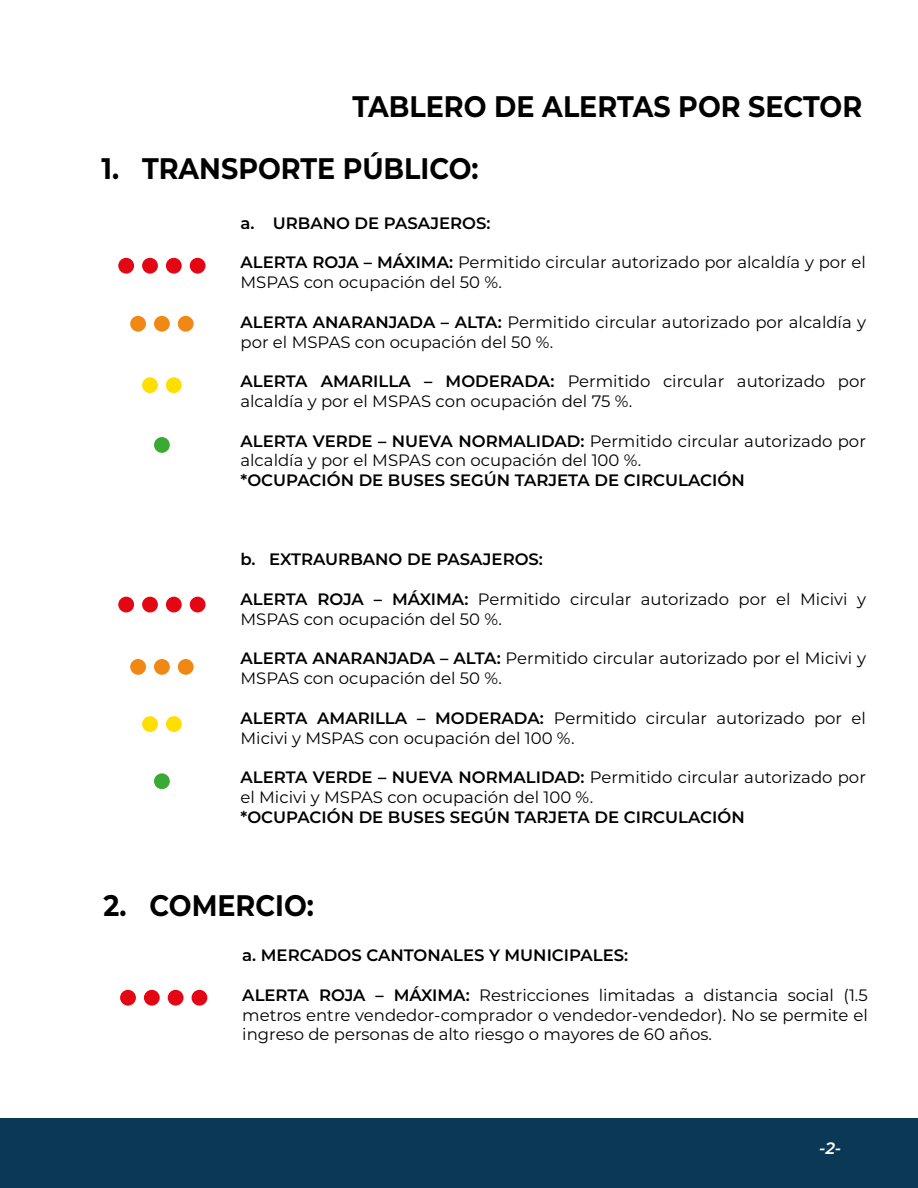
<style>
.page{position:relative;width:918px;height:1188px;background:#fff}
.page>*{position:absolute;margin:0;border:0;box-sizing:border-box;transform-origin:0 0}
.t1{font:700 29.7px "Montserrat";color:#000;scale:.91 1}
.t2{font:16.5px/19.8px "Montserrat";color:#000}
.t3{font:600 16.5px "Montserrat";color:#000}
.t4{font:italic 600 16.5px "Montserrat";color:#fff}
.s1{font-weight:600}
</style>
<div class="page">
<div style="left:0;top:1118px;width:918px;height:70px;background:#0a3855"></div>
<div style="left:154px;top:437px;width:16px;height:16px;background:#3aaa35;border-radius:50%"></div>
<div style="left:142px;top:377px;width:16px;height:16px;background:#ffde00;border-radius:50%"></div>
<div style="left:166px;top:377px;width:16px;height:16px;background:#ffde00;border-radius:50%"></div>
<div style="left:118px;top:258px;width:16px;height:16px;background:#e30613;border-radius:50%"></div>
<div style="left:142px;top:258px;width:16px;height:16px;background:#e30613;border-radius:50%"></div>
<div style="left:166px;top:258px;width:16px;height:16px;background:#e30613;border-radius:50%"></div>
<div style="left:190px;top:258px;width:16px;height:16px;background:#e30613;border-radius:50%"></div>
<div style="left:130px;top:316px;width:16px;height:16px;background:#f28814;border-radius:50%"></div>
<div style="left:154px;top:316px;width:16px;height:16px;background:#f28814;border-radius:50%"></div>
<div style="left:178px;top:316px;width:16px;height:16px;background:#f28814;border-radius:50%"></div>
<div style="left:154px;top:773px;width:16px;height:16px;background:#3aaa35;border-radius:50%"></div>
<div style="left:142px;top:716px;width:16px;height:16px;background:#ffde00;border-radius:50%"></div>
<div style="left:166px;top:716px;width:16px;height:16px;background:#ffde00;border-radius:50%"></div>
<div style="left:118px;top:597px;width:16px;height:15px;background:#e30613;border-radius:50%"></div>
<div style="left:142px;top:597px;width:16px;height:15px;background:#e30613;border-radius:50%"></div>
<div style="left:166px;top:597px;width:16px;height:15px;background:#e30613;border-radius:50%"></div>
<div style="left:190px;top:597px;width:16px;height:15px;background:#e30613;border-radius:50%"></div>
<div style="left:130px;top:659px;width:16px;height:16px;background:#f28814;border-radius:50%"></div>
<div style="left:154px;top:659px;width:16px;height:16px;background:#f28814;border-radius:50%"></div>
<div style="left:178px;top:659px;width:16px;height:16px;background:#f28814;border-radius:50%"></div>
<div style="left:120px;top:990px;width:16px;height:16px;background:#e30613;border-radius:50%"></div>
<div style="left:144px;top:990px;width:16px;height:16px;background:#e30613;border-radius:50%"></div>
<div style="left:168px;top:990px;width:16px;height:16px;background:#e30613;border-radius:50%"></div>
<div style="left:192px;top:990px;width:15px;height:16px;background:#e30613;border-radius:50%"></div>
<h1 class="t1" style="left:352px;top:85px;width:562px">TABLERO DE ALERTAS POR SECTOR</h1>
<h1 class="t1" style="left:102px;top:147px;width:416px">1. TRANSPORTE PÚBLICO:</h1>
<p class="t3" style="left:240px;top:211px;width:251px">a. URBANO DE PASAJEROS:</p>
<p class="t2" style="left:240px;top:252px;width:627px"><span class="s1">ALERTA ROJA – MÁXIMA:</span> Permitido circular autorizado por alcaldía y por el<br>MSPAS con ocupación del 50 %.</p>
<p class="t2" style="left:240px;top:311px;width:627px"><span class="s1">ALERTA ANARANJADA – ALTA:</span> Permitido circular autorizado por alcaldía y por el MSPAS con ocupación del 50 %.</p>
<p class="t2" style="left:240px;top:371px;width:627px"><span class="s1">ALERTA AMARILLA – MODERADA:</span> Permitido circular autorizado por alcaldía y por el MSPAS con ocupación del 75 %.</p>
<p class="t2" style="left:240px;top:430px;width:627px"><span class="s1">ALERTA VERDE – NUEVA NORMALIDAD:</span> Permitido circular autorizado por alcaldía y por el MSPAS con ocupación del 100 %.</p>
<p class="t3" style="left:240px;top:469px;width:506px">*OCUPACIÓN DE BUSES SEGÚN TARJETA DE CIRCULACIÓN</p>
<p class="t3" style="left:240px;top:548px;width:304px">b. EXTRAURBANO DE PASAJEROS:</p>
<p class="t2" style="left:240px;top:589px;width:627px"><span class="s1">ALERTA ROJA – MÁXIMA:</span> Permitido circular autorizado por el Micivi y<br>MSPAS con ocupación del 50 %.</p>
<p class="t2" style="left:240px;top:648px;width:627px"><span class="s1">ALERTA ANARANJADA – ALTA:</span> Permitido circular autorizado por el Micivi y<br>MSPAS con ocupación del 50 %.</p>
<p class="t2" style="left:240px;top:707px;width:627px"><span class="s1">ALERTA AMARILLA – MODERADA:</span> Permitido circular autorizado por el<br>Micivi y MSPAS con ocupación del 100 %.</p>
<p class="t2" style="left:240px;top:767px;width:627px"><span class="s1">ALERTA VERDE – NUEVA NORMALIDAD:</span> Permitido circular autorizado por el Micivi y MSPAS con ocupación del 100 %.</p>
<p class="t3" style="left:240px;top:805px;width:506px">*OCUPACIÓN DE BUSES SEGÚN TARJETA DE CIRCULACIÓN</p>
<h1 class="t1" style="left:103px;top:884px;width:233px">2. COMERCIO:</h1>
<p class="t3" style="left:242px;top:944px;width:387px">a. MERCADOS CANTONALES Y MUNICIPALES:</p>
<p class="t2" style="left:242px;top:984px;width:627px;text-align:justify"><span class="s1">ALERTA ROJA – MÁXIMA:</span> Restricciones limitadas a distancia social (1.5 metros entre vendedor-comprador o vendedor-vendedor). No se permite el ingreso de personas de alto riesgo o mayores de 60 años.</p>
<p class="t4" style="left:819px;top:1137px;width:23px">-2-</p>
</div>
